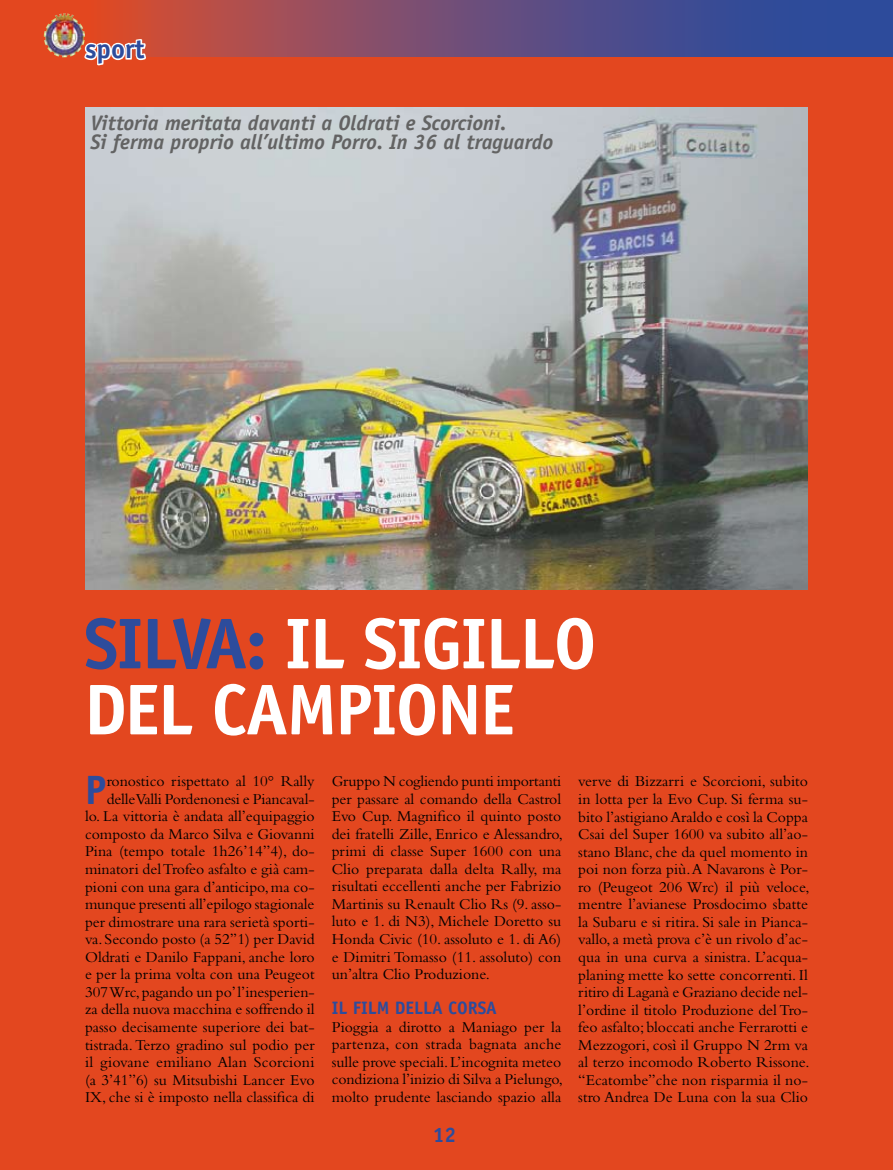
<style>
.page{position:relative;width:893px;height:1170px;background:#fff}
.page>*{position:absolute;margin:0;border:0;box-sizing:border-box;transform-origin:0 0}
.t1{font:700 72px/66px "Officina Sans";letter-spacing:-.025em;color:#fff}
.t2{font:700 41.1px "Officina Sans";color:#2d4c9c}
.t3{font:700 27px "Officina Sans";color:#2d4c9c}
.t4{font:italic 700 21px/19.5px "Officina Sans";color:#636363}
.t5{font:700 21px "Officina Sans";color:#2d4c9c}
.t6{font:700 18px "Officina Sans";color:#2d4c9c}
.t7{font:15.75px/17.5px "Bembo";color:#000;text-align:justify}
.s1{color:#2d4c9c}
</style>
<div class="page">
<div style="left:0;top:0;width:893px;height:1169px;background:#e3471f"></div>
<svg style="left:119px;top:0;width:774px;height:56px;background:#6a4d78"></svg>
<img style="left:65px;top:13px;width:16px;height:12px">
<img style="left:85px;top:107px;width:723px;height:482px">
<svg style="left:83px;top:18px;width:65px;height:48px"></svg>
<h3 class="t3" style="left:85px;top:32px;width:61px">SPORT</h3>
<h3 class="t4" style="left:90px;top:113px;width:464px">Vittoria meritata davanti a Oldrati e Scorcioni.<br>Si ferma proprio all’ultimo Porro. In 36 al traguardo</h3>
<h1 class="t1" style="left:84px;top:610px;width:514px"><span class="s1">SILVA:</span> IL SIGILLO<br>DEL CAMPIONE</h1>
<p class="t7" style="left:85px;top:772px;width:231px;text-align:right">ronostico rispettato al 10° Rally delle Valli Pordenonesi e Piancaval-<br>lo. La vittoria è andata all’equipaggio composto da Marco Silva e Giovanni Pina (tempo totale 1h26’14’’4), do&shy;minatori del Trofeo asfalto e già cam&shy;pioni con una gara d’anticipo, ma co&shy;munque presenti all’epilogo stagionale per dimostrare una rara serietà sporti&shy;va. Secondo posto (a 52’’1) per David Oldrati e Danilo Fappani, anche loro e per la prima volta con una Peugeot 307 Wrc, pagando un po’ l’inesperien&shy;za della nuova macchina e soffrendo il passo decisamente superiore dei bat&shy;tistrada. Terzo gradino sul podio per il giovane emiliano Alan Scorcioni (a 3’41’’6) su Mitsubishi Lancer Evo IX, che si è imposto nella classifica di</p>
<p class="t7" style="left:332px;top:772px;width:233px">Gruppo N cogliendo punti importanti per passare al comando della Castrol Evo Cup. Magnifico il quinto posto dei fratelli Zille, Enrico e Alessandro, primi di classe Super 1600 con una Clio preparata dalla delta Rally, ma risultati eccellenti anche per Fabrizio Martinis su Renault Clio Rs (9. asso&shy;luto e 1. di N3), Michele Doretto su Honda Civic (10. assoluto e 1. di A6) e Dimitri Tomasso (11. assoluto) con un’altra Clio Produzione.</p>
<h2 class="t2" style="left:85px;top:764px;width:19px">P</h2>
<p class="t6" style="left:332px;top:996px;width:40px">IL FILM</p>
<p class="t6" style="left:395px;top:996px;width:11px">DELLA</p>
<p class="t6" style="left:448px;top:996px;width:49px">CO RSA</p>
<p class="t7" style="left:332px;top:1017px;width:233px">Pioggia a dirotto a Maniago per la partenza, con strada bagnata anche sulle prove speciali. L’incognita meteo condiziona l’inizio di Silva a Pielungo, molto prudente lasciando spazio alla</p>
<h3 class="t5" style="left:433px;top:1121px;width:25px">12</h3>
<p class="t7" style="left:578px;top:772px;width:233px">verve di Bizzarri e Scorcioni, subito in lotta per la Evo Cup. Si ferma su&shy;bito l’astigiano Araldo e così la Coppa Csai del Super 1600 va subito all’ao&shy;stano Blanc, che da quel momento in poi non forza più. A Navarons è Por&shy;ro (Peugeot 206 Wrc) il più veloce, mentre l’avianese Prosdocimo sbatte la Subaru e si ritira. Si sale in Pianca&shy;vallo, a metà prova c’è un rivolo d’ac&shy;qua in una curva a sinistra. L’acqua&shy;planing mette ko sette concorrenti. Il ritiro di Laganà e Graziano decide nel&shy;l’ordine il titolo Produzione del Tro&shy;feo asfalto; bloccati anche Ferrarotti e Mezzogori, così il Gruppo N 2rm va al terzo incomodo Roberto Rissone. “Ecatombe”che non risparmia il no&shy;stro Andrea De Luna con la sua Clio</p>
</div>
